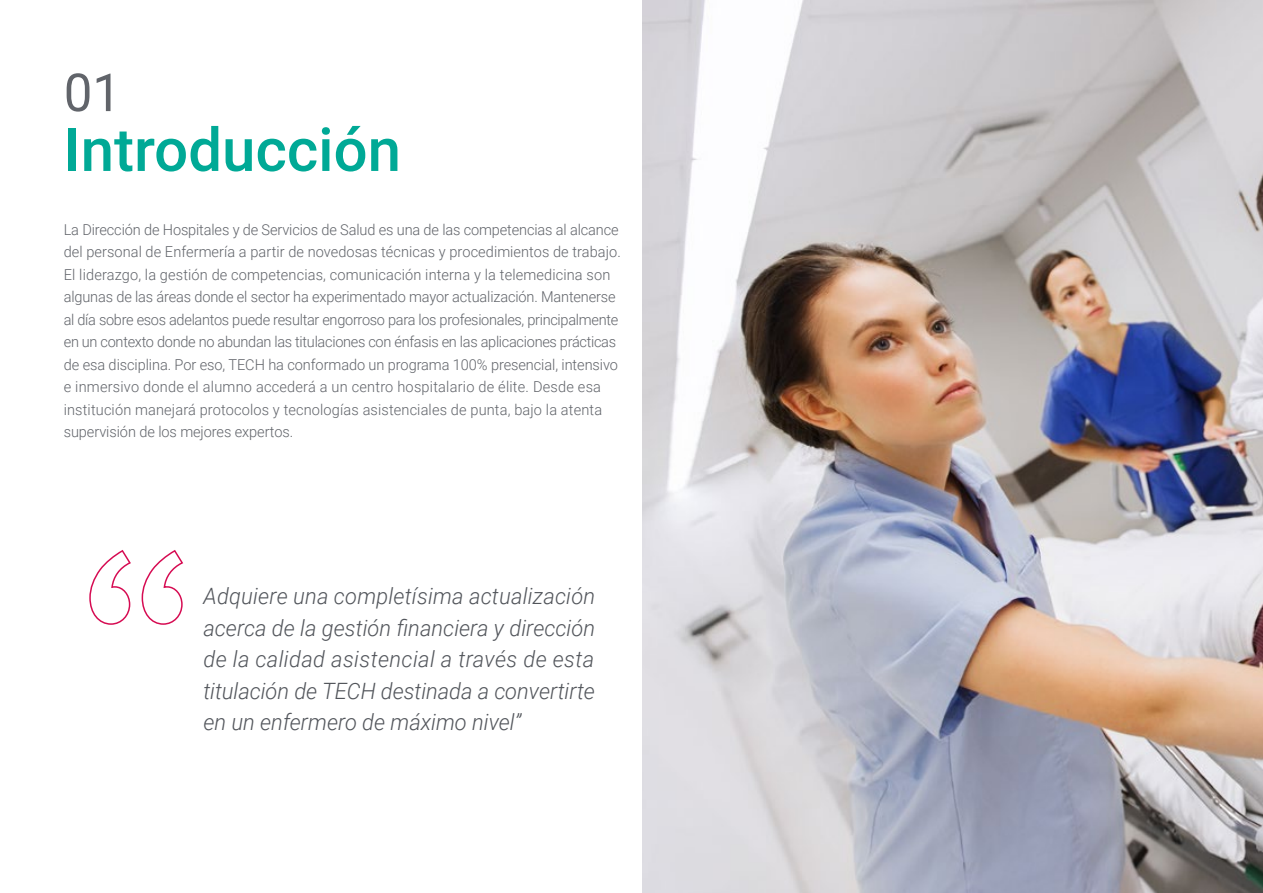
<style>
.page{position:relative;width:1263px;height:893px;background:#fff}
.page>*{position:absolute;margin:0;border:0;box-sizing:border-box;transform-origin:0 0}
.t1{font:500 60px "Roboto";color:#00a996}
.t2{font:52.5px "Roboto";color:#61646a}
.t3{font:italic 300 22.5px/31.5px "Roboto";color:#52555b;text-align:justify}
.t4{font:300 15px/22.5px "Roboto";letter-spacing:-.005em;color:#61646a}
</style>
<div class="page">
<svg style="left:89px;top:550px;width:95px;height:75px"></svg>
<img style="left:642px;top:0;width:621px;height:893px">
<h2 class="t2" style="left:64px;top:56px;width:59px">01</h2>
<h1 class="t1" style="left:64px;top:108px;width:339px">Introducción</h1>
<p class="t4" style="left:64px;top:217px;width:559px">La Dirección de Hospitales y de Servicios de Salud es una de las competencias al alcance del personal de Enfermería a partir de novedosas técnicas y procedimientos de trabajo.<br>El liderazgo, la gestión de competencias, comunicación interna y la telemedicina son algunas de las áreas donde el sector ha experimentado mayor actualización. Mantenerse al día sobre esos adelantos puede resultar engorroso para los profesionales, principalmente en un contexto donde no abundan las titulaciones con énfasis en las aplicaciones prácticas de esa disciplina. Por eso, TECH ha conformado un programa 100% presencial, intensivo e inmersivo donde el alumno accederá a un centro hospitalario de élite. Desde esa institución manejará protocolos y tecnologías asistenciales de punta, bajo la atenta supervisión de los mejores expertos.</p>
<h3 class="t3" style="left:203px;top:580px;width:393px">Adquiere una completísima actualización acerca de la gestión financiera y dirección de la calidad asistencial a través de esta titulación de TECH destinada a convertirte en un enfermero de máximo nivel”</h3>
</div>
